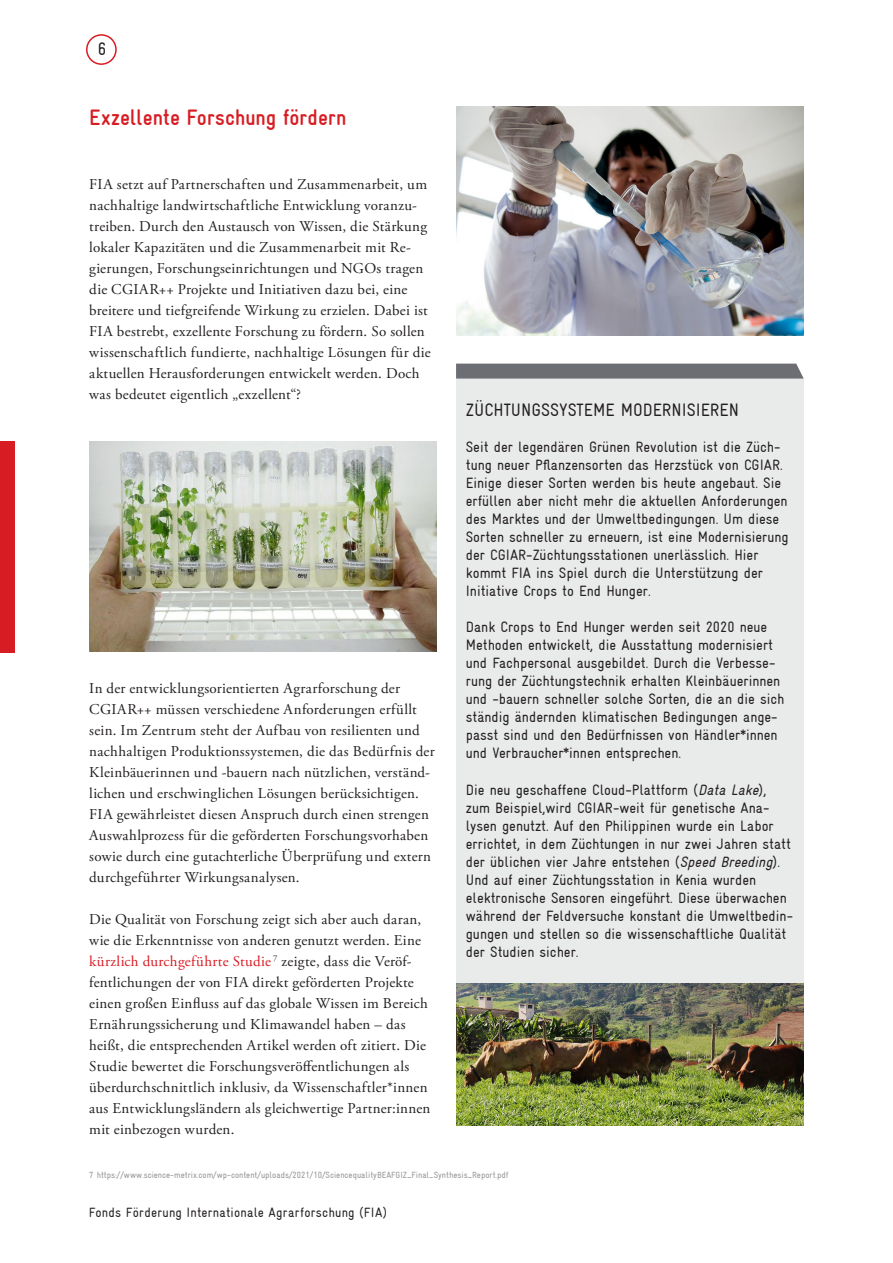
<style>
.page{position:relative;width:893px;height:1263px;background:#fff}
.page>*{position:absolute;margin:0;border:0;box-sizing:border-box;transform-origin:0 0}
.t1{font:700 condensed 22.5px "Gravur";color:#d81c23}
.t2{font:condensed 18px "Gravur";color:#231f20}
.Copy{font:15px/21px "Adobe Garamond Pro";letter-spacing:.02em;color:#231f20}
.t3{font:condensed 15px/18px "Gravur";color:#231f20}
.t4{font:condensed 13.5px "Gravur";letter-spacing:.015em;color:#231f20}
.Fussnote{font:condensed 9px "Gravur";color:#939598}
.s1{color:#d81c23}
.s2{font-style:italic}
</style>
<div class="page">
<img style="left:456px;top:106px;width:348px;height:229px">
<img style="left:89px;top:441px;width:348px;height:210px">
<div style="left:86px;top:34px;width:31px;height:31px;border:2px solid #d81c23;border-radius:50%"></div>
<div style="left:456px;top:379px;width:348px;height:616px;background:#e9eaea"></div>
<div style="left:0;top:441px;width:15px;height:212px;background:#d81c23"></div>
<svg style="left:456px;top:364px;width:348px;height:15px;background:#727377"></svg>
<img style="left:456px;top:983px;width:348px;height:142px">
<p class="t2" style="left:98px;top:39px;width:10px">6</p>
<p class="t1" style="left:89px;top:105px;width:259px">Exzellente Forschung fördern</p>
<p class="Copy" style="left:89px;top:174px;width:343px">FIA setzt auf Partnerschaften und Zusammenarbeit, um nachhaltige landwirtschaftliche Entwicklung voranzu&shy;treiben. Durch den Austausch von Wissen, die Stärkung lokaler Kapazitäten und die Zusammenarbeit mit Re&shy;gierungen, Forschungseinrichtungen und NGOs tragen die CGIAR++ Projekte und Initiativen dazu bei, eine breitere und tiefgreifende Wirkung zu erzielen. Dabei ist FIA bestrebt, exzellente Forschung zu fördern. So sollen wissenschaftlich fundierte, nachhaltige Lösungen für die aktuellen Herausforderungen entwickelt werden. Doch was bedeutet eigentlich „exzellent“?</p>
<p class="Copy" style="left:89px;top:678px;width:347px">In der entwicklungsorientierten Agrarforschung der CGIAR++ müssen verschiedene Anforderungen erfüllt sein. Im Zentrum steht der Aufbau von resilienten und nachhaltigen Produktionssystemen, die das Bedürfnis der Kleinbäuerinnen und -bauern nach nützlichen, verständ&shy;lichen und erschwinglichen Lösungen berücksichtigen.<br>FIA gewährleistet diesen Anspruch durch einen strengen Auswahlprozess für die geförderten Forschungsvorhaben sowie durch eine gutachterliche Überprüfung und extern durchgeführter Wirkungsanalysen.</p>
<p class="Copy" style="left:89px;top:909px;width:343px">Die Qualität von Forschung zeigt sich aber auch daran, wie die Erkenntnisse von anderen genutzt werden. Eine <span class="s1">kürzlich durchgeführte Studie</span> <sup>7</sup> zeigte, dass die Veröf&shy;fentlichungen der von FIA direkt geförderten Projekte einen großen Einfluss auf das globale Wissen im Bereich Ernährungssicherung und Klimawandel haben – das heißt, die entsprechenden Artikel werden oft zitiert. Die Studie bewertet die Forschungsveröffentlichungen als überdurchschnittlich inklusiv, da Wissenschaftler*innen aus Entwicklungsländern als gleichwertige Partner:innen mit einbezogen wurden.</p>
<p class="t2" style="left:466px;top:400px;width:275px">ZÜCHTUNGSSYSTEME MODERNISIEREN</p>
<p class="t3" style="left:466px;top:438px;width:324px">Seit der legendären Grünen Revolution ist die Züch&shy;tung neuer Pflanzensorten das Herzstück von CGIAR.<br>Einige dieser Sorten werden bis heute angebaut. Sie erfüllen aber nicht mehr die aktuellen Anforderungen des Marktes und der Umweltbedingungen. Um diese Sorten schneller zu erneuern, ist eine Modernisierung der CGIAR-Züchtungsstationen unerlässlich. Hier kommt FIA ins Spiel durch die Unterstützung der Initiative Crops to End Hunger.</p>
<p class="t3" style="left:466px;top:618px;width:320px">Dank Crops to End Hunger werden seit 2020 neue Methoden entwickelt, die Ausstattung modernisiert und Fachpersonal ausgebildet. Durch die Verbesse&shy;rung der Züchtungstechnik erhalten Kleinbäuerinnen und -bauern schneller solche Sorten, die an die sich ständig ändernden klimatischen Bedingungen ange&shy;passt sind und den Bedürfnissen von Händler*innen und Verbraucher*innen entsprechen.</p>
<p class="t3" style="left:466px;top:780px;width:329px">Die neu geschaffene Cloud-Plattform (<span class="s2">Data Lake</span>), zum Beispiel,wird CGIAR-weit für genetische Ana&shy;lysen genutzt. Auf den Philippinen wurde ein Labor errichtet, in dem Züchtungen in nur zwei Jahren statt der üblichen vier Jahre entstehen (<span class="s2">Speed Breeding</span>).<br>Und auf einer Züchtungsstation in Kenia wurden elektronische Sensoren eingeführt. Diese überwachen während der Feldversuche konstant die Umweltbedin&shy;gungen und stellen so die wissenschaftliche Qualität der Studien sicher.</p>
<p class="Fussnote" style="left:89px;top:1169px;width:421px">7 https://www.science-metrix.com/wp-content/uploads/2021/10/SciencequalityBEAFGIZ_Final_Synthesis_Report.pdf</p>
<p class="t4" style="left:89px;top:1205px;width:300px">Fonds Förderung Internationale Agrarforschung (FIA)</p>
</div>
